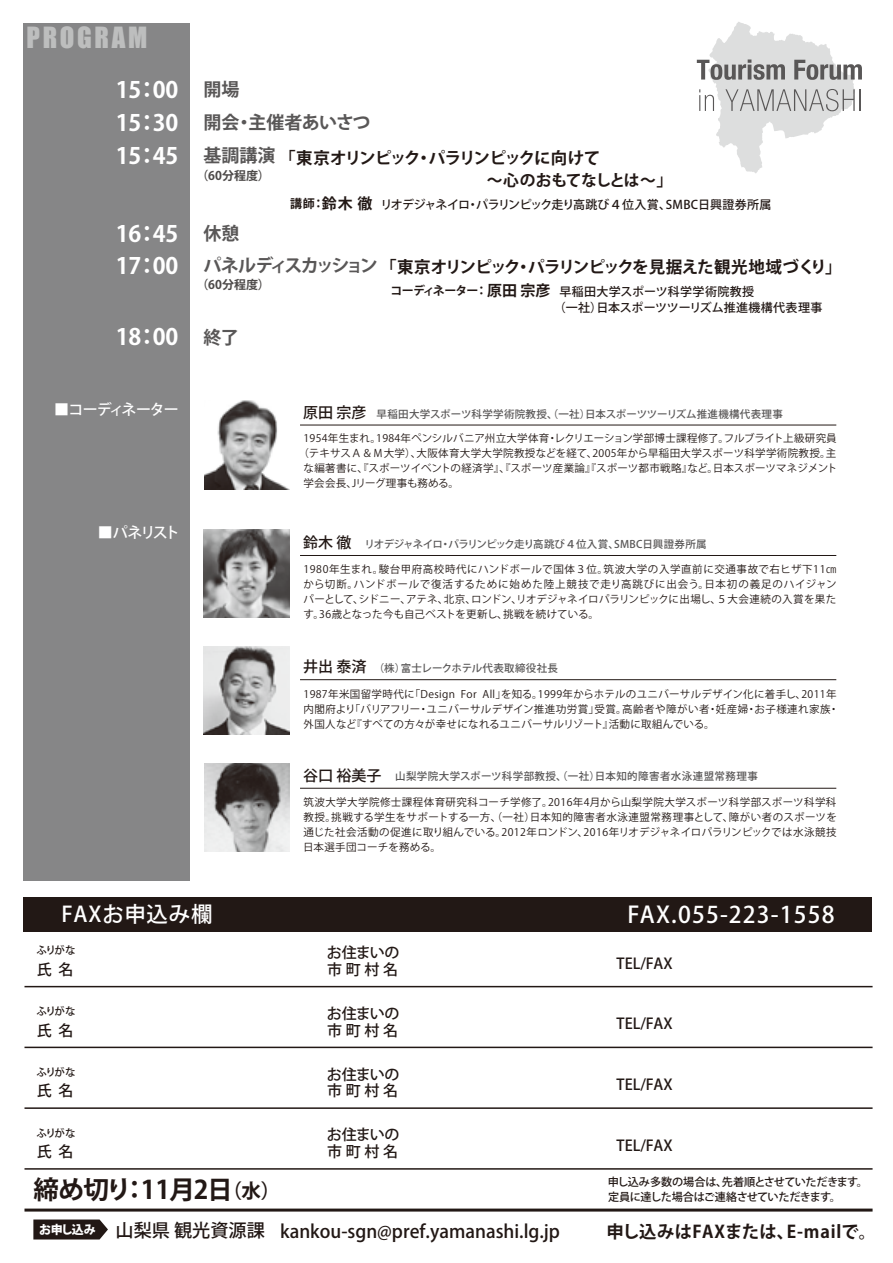
<style>
.page{position:relative;width:893px;height:1263px;background:#fff}
.page>*{position:absolute;margin:0;border:0;box-sizing:border-box;transform-origin:0 0}
.t1{font:26.85px "Impact";letter-spacing:.1em;color:#bdbebe}
.t2{font:700 25.5px "Koz Go Pro";letter-spacing:-.03em;color:#221815}
.t3{font:500 22.8px "Koz Go Pro";letter-spacing:.05em;color:#fff}
.t4{font:700 22.5px/33px "Koz Go Pro";color:#fff;text-align:justify}
.t5{font:500 21.45px "Koz Go Pro";letter-spacing:.03em;color:#fff}
.t6{font:500 18.15px "Koz Go Pro";color:#221815}
.t7{font:700 18px/33px "Koz Go Pro";color:#595757}
.t8{font:700 17.4px "Koz Go Pro";letter-spacing:.02em;color:#221815}
.t9{font:700 16.5px "Koz Go Pro";letter-spacing:-.035em;color:#221815}
.t10{font:700 16.5px "Koz Go Pro";letter-spacing:-.07em;color:#221815}
.t11{font:700 15.75px "Koz Go Pro";letter-spacing:-.05em;color:#221815}
.t12{font:500 15px/16.5px "Koz Go Pro";color:#221815}
.t13{font:500 15px "Koz Go Pro";letter-spacing:-.08em;color:#fff}
.t14{font:500 12px/16.5px "Koz Go Pro";letter-spacing:.03em;color:#221815}
.t15{font:500 12px "Koz Go Pro";letter-spacing:-.03em;color:#221815}
.t16{font:700 12px "Koz Go Pro";letter-spacing:-.065em;color:#221815}
.t17{font:700 12px "Koz Go Pro";color:#4c4948}
.t18{font:800 12px "Koz Go Pro";letter-spacing:-.05em;color:#fff}
.t19{font:500 11.1px/15px "Koz Go Pro";letter-spacing:-.04em;color:#221815}
.t20{font:10.5px/15px "Koz Go Pro";letter-spacing:.03em;color:#221815;text-align:justify}
.t21{font:500 10.5px "Koz Go Pro";letter-spacing:.03em;color:#595757}
.t22{font:500 10.5px "Koz Go Pro";letter-spacing:-.03em;color:#595757}
.t23{font:10.5px "Koz Go Pro";letter-spacing:.01em;color:#221815}
.t24{font:500 10.5px "Koz Go Pro";letter-spacing:-.13em;color:#221815}
.s1{font-size:16.5px}
.s2{font-size:15px}
.s3{font-size:18px;color:#595757}
.s4{font-size:22.5px;color:#fff}
.s5{font-size:15px;color:#221815}
.s6{font-size:19.5px}
</style>
<div class="page">
<div style="left:23px;top:23px;width:166px;height:857px;background:#868687"></div>
<div style="left:23px;top:898px;width:849px;height:34px;background:#221815"></div>
<img style="left:204px;top:646px;width:85px;height:89px">
<img style="left:204px;top:763px;width:86px;height:89px">
<img style="left:204px;top:529px;width:86px;height:89px">
<img style="left:204px;top:401px;width:85px;height:88px">
<hr style="left:24px;top:1208px;width:848px;height:3px;background:#221815">
<hr style="left:24px;top:986px;width:848px;height:1px;background:#221815">
<hr style="left:24px;top:1047px;width:848px;height:1px;background:#221815">
<hr style="left:24px;top:1107px;width:848px;height:2px;background:#221815">
<hr style="left:24px;top:1168px;width:848px;height:2px;background:#221815">
<svg style="left:33px;top:1219px;width:75px;height:20px"></svg>
<hr style="left:300px;top:425px;width:536px;height:1px;background:#221815">
<hr style="left:300px;top:555px;width:536px;height:1px;background:#221815">
<hr style="left:300px;top:679px;width:536px;height:1px;background:#221815">
<hr style="left:300px;top:788px;width:536px;height:1px;background:#221815">
<svg style="left:697px;top:22px;width:165px;height:151px"></svg>
<h1 class="t1" style="left:27px;top:17px;width:122px">PROGRAM</h1>
<h3 class="t4" style="left:116px;top:75px;width:64px">15：00<br>15：30<br>15：45</h3>
<h3 class="t7" style="left:204px;top:74px;width:168px">開場<br>開会・主催者あいさつ基調講演</h3>
<h3 class="t10" style="left:279px;top:147px;width:323px">「東京オリンピック・パラリンピックに向けて</h3>
<h3 class="t11" style="left:326px;top:170px;width:348px"><span class="s1">　　　　　　　　　</span> ～心のおもてなしとは～<span class="s1">」</span></h3>
<p class="t16" style="left:290px;top:196px;width:84px">講師：<span class="s2">鈴木 徹</span></p>
<p class="t17" style="left:196px;top:168px;width:75px">（60分程度）</p>
<p class="t15" style="left:380px;top:197px;width:392px">リオデジャネイロ・パラリンピック走り高跳び４位入賞、SMBC日興證券所属</p>
<h3 class="t4" style="left:116px;top:219px;width:125px">16：45 <span class="s3">休憩</span></h3>
<h3 class="t9" style="left:116px;top:256px;width:727px"><span class="s4">17：00</span> <span class="s3">パネルディスカッション</span>「東京オリンピック・パラリンピックを見据えた観光地域づくり」</h3>
<p class="t17" style="left:196px;top:277px;width:75px">（60分程度）</p>
<h3 class="t4" style="left:116px;top:322px;width:125px">18：00 <span class="s3">終了</span></h3>
<p class="t16" style="left:390px;top:283px;width:161px">コーディネーター： <span class="s2">原田 宗彦</span></p>
<p class="t14" style="left:554px;top:284px;width:270px;text-indent:6px">早稲田大学スポーツ科学学術院教授<br>（一社）日本スポーツツーリズム推進機構代表理事</p>
<h3 class="t13" style="left:54px;top:400px;width:126px">■コーディネーター</h3>
<h3 class="t12" style="left:303px;top:405px;width:65px">原田 宗彦</h3>
<p class="t20" style="left:303px;top:430px;width:535px">1954年生まれ。1984年ペンシルバニア州立大学体育・レクリエーション学部博士課程修了。フルブライト上級研究員</p>
<p class="t20" style="left:298px;top:445px;width:539px">（テキサスＡ＆Ｍ大学）、大阪体育大学大学院教授などを経て、2005年から早稲田大学スポーツ科学学術院教授。主</p>
<p class="t20" style="left:303px;top:460px;width:535px">な編著書に、『スポーツイベントの経済学』、『スポーツ産業論』『スポーツ都市戦略』など。日本スポーツマネジメント</p>
<p class="t23" style="left:303px;top:476px;width:157px">学会会長、Jリーグ理事も務める。</p>
<p class="t21" style="left:377px;top:408px;width:408px">早稲田大学スポーツ科学学術院教授、（一社）日本スポーツツーリズム推進機構代表理事</p>
<h3 class="t13" style="left:98px;top:523px;width:84px">■パネリスト</h3>
<h3 class="t5" style="left:62px;top:901px;width:152px">FAXお申込み欄</h3>
<h3 class="t12" style="left:303px;top:535px;width:50px">鈴木 徹</h3>
<p class="t20" style="left:303px;top:562px;width:535px">1980年生まれ。駿台甲府高校時代にハンドボールで国体３位。筑波大学の入学直前に交通事故で右ヒザ下11㎝から切断。ハンドボールで復活するために始めた陸上競技で走り高跳びに出会う。日本初の義足のハイジャンパーとして、シドニー、アテネ、北京、ロンドン、リオデジャネイロパラリンピックに出場し、５大会連続の入賞を果たす。36歳となった今も自己ベストを更新し、挑戦を続けている。</p>
<p class="t22" style="left:365px;top:537px;width:344px">リオデジャネイロ・パラリンピック走り高跳び４位入賞、SMBC日興證券所属</p>
<p class="t21" style="left:303px;top:661px;width:256px"><span class="s5">井出 泰済</span> （株）富士レークホテル代表取締役社長</p>
<p class="t20" style="left:303px;top:687px;width:537px;text-align:left">1987年米国留学時代に「Design For All」を知る。1999年からホテルのユニバーサルデザイン化に着手し、2011年内閣府より「バリアフリー・ユニバーサルデザイン推進功労賞」受賞。高齢者や障がい者・妊産婦・お子様連れ家族・外国人など『すべての方々が幸せになれるユニバーサルリゾート』活動に取組んでいる。</p>
<h3 class="t12" style="left:303px;top:768px;width:80px">谷口 裕美子</h3>
<p class="t20" style="left:303px;top:795px;width:535px">筑波大学大学院修士課程体育研究科コーチ学修了。2016年4月から山梨学院大学スポーツ科学部スポーツ科学科教授。挑戦する学生をサポートする一方、（一社）日本知的障害者水泳連盟常務理事として、障がい者のスポーツを通じた社会活動の促進に取り組んでいる。2012年ロンドン、2016年リオデジャネイロパラリンピックでは水泳競技日本選手団コーチを務める。</p>
<p class="t21" style="left:395px;top:770px;width:364px">山梨学院大学スポーツ科学部教授、（一社）日本知的障害者水泳連盟常務理事</p>
<h3 class="t3" style="left:627px;top:900px;width:209px">FAX.055-223-1558</h3>
<p class="t24" style="left:37px;top:944px;width:40px">ふりがな</p>
<h3 class="t12" style="left:37px;top:962px;width:38px">氏 名</h3>
<h3 class="t12" style="left:617px;top:956px;width:57px">TEL/FAX</h3>
<p class="t24" style="left:37px;top:1004px;width:40px">ふりがな</p>
<h3 class="t12" style="left:37px;top:1023px;width:38px">氏 名</h3>
<h3 class="t12" style="left:617px;top:1016px;width:57px">TEL/FAX</h3>
<p class="t24" style="left:37px;top:1065px;width:40px">ふりがな</p>
<h3 class="t12" style="left:37px;top:1083px;width:38px">氏 名</h3>
<h3 class="t12" style="left:617px;top:1077px;width:57px">TEL/FAX</h3>
<p class="t24" style="left:37px;top:1126px;width:40px">ふりがな</p>
<h3 class="t12" style="left:37px;top:1144px;width:38px">氏 名</h3>
<h3 class="t12" style="left:617px;top:1138px;width:57px">TEL/FAX</h3>
<h3 class="t12" style="left:327px;top:945px;width:74px">お住まいの市町村名</h3>
<h3 class="t12" style="left:327px;top:1006px;width:74px">お住まいの市町村名</h3>
<h3 class="t12" style="left:327px;top:1067px;width:74px">お住まいの市町村名</h3>
<h3 class="t12" style="left:327px;top:1127px;width:74px">お住まいの市町村名</h3>
<h2 class="t2" style="left:34px;top:1173px;width:248px">締め切り：11月2日<span class="s6">（水）</span></h2>
<p class="t19" style="left:608px;top:1174px;width:262px">申し込み多数の場合は、先着順とさせていただきます。定員に達した場合はご連絡させていただきます。</p>
<p class="t18" style="left:39px;top:1222px;width:58px">お申し込み</p>
<h3 class="t6" style="left:116px;top:1220px;width:446px">山梨県 観光資源課 kankou-sgn@pref.yamanashi.lg.jp</h3>
<h3 class="t8" style="left:606px;top:1220px;width:271px">申し込みはFAXまたは、E-mailで。</h3>
</div>
